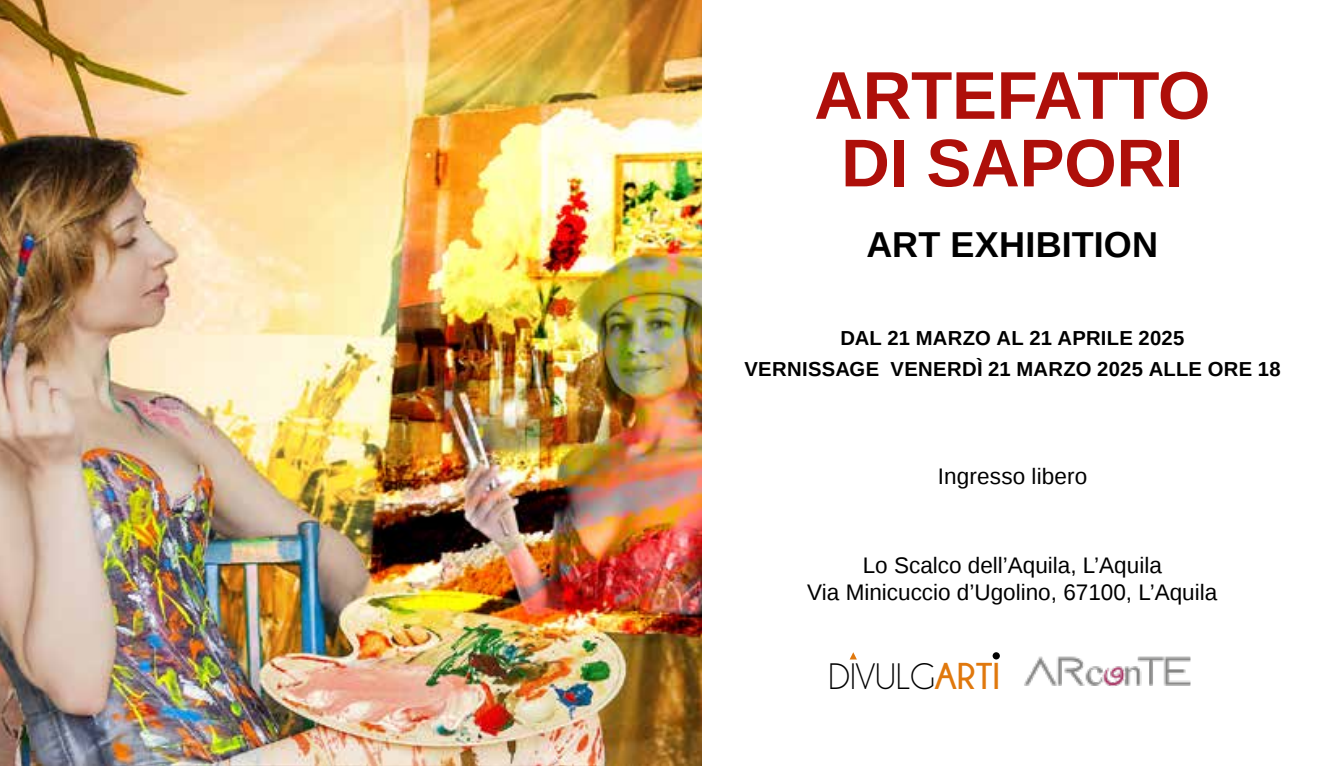
<style>
.page{position:relative;width:1340px;height:766px;background:#fff}
.page>*{position:absolute;margin:0;border:0;box-sizing:border-box;transform-origin:0 0}
.t1{font:700 67.5px/67.5px "Liberation Sans";letter-spacing:-.005em;color:#ae0f0a;text-align:center}
.t2{font:37.12px "Champagne&Limousines";color:#000}
.t3{font:700 36px "Liberation Sans";letter-spacing:.005em;color:#000}
.t4{font:22.5px/27px "Liberation Sans";color:#000;text-align:center}
.t5{font:700 20.25px/31.5px "Liberation Sans";letter-spacing:.015em;color:#000;text-align:center}
.s1{font-weight:700;color:#e0780d}
</style>
<div class="page">
<img style="left:0;top:0;width:702px;height:765px">
<img style="left:1024px;top:656px;width:167px;height:30px">
<svg style="left:850px;top:652px;width:6px;height:7px"></svg>
<div style="left:992px;top:652px;width:7px;height:7px;background:#000;border-radius:50%"></div>
<h1 class="t1" style="left:814px;top:60px;width:398px">ARTEFATTO<br>DI SAPORI</h1>
<h3 class="t3" style="left:866px;top:220px;width:293px">ART EXHIBITION</h3>
<p class="t5" style="left:744px;top:321px;width:538px">DAL 21 MARZO AL 21 APRILE 2025<br>VERNISSAGE VENERDÌ 21 MARZO 2025 ALLE ORE 18</p>
<p class="t4" style="left:938px;top:464px;width:151px">Ingresso libero</p>
<p class="t4" style="left:807px;top:552px;width:411px">Lo Scalco dell’Aquila, L’Aquila<br>Via Minicuccio d’Ugolino, 67100, L’Aquila</p>
<h2 class="t2" style="left:828px;top:657px;width:173px">DIVULG<span class="s1">ARTI</span></h2>
</div>
